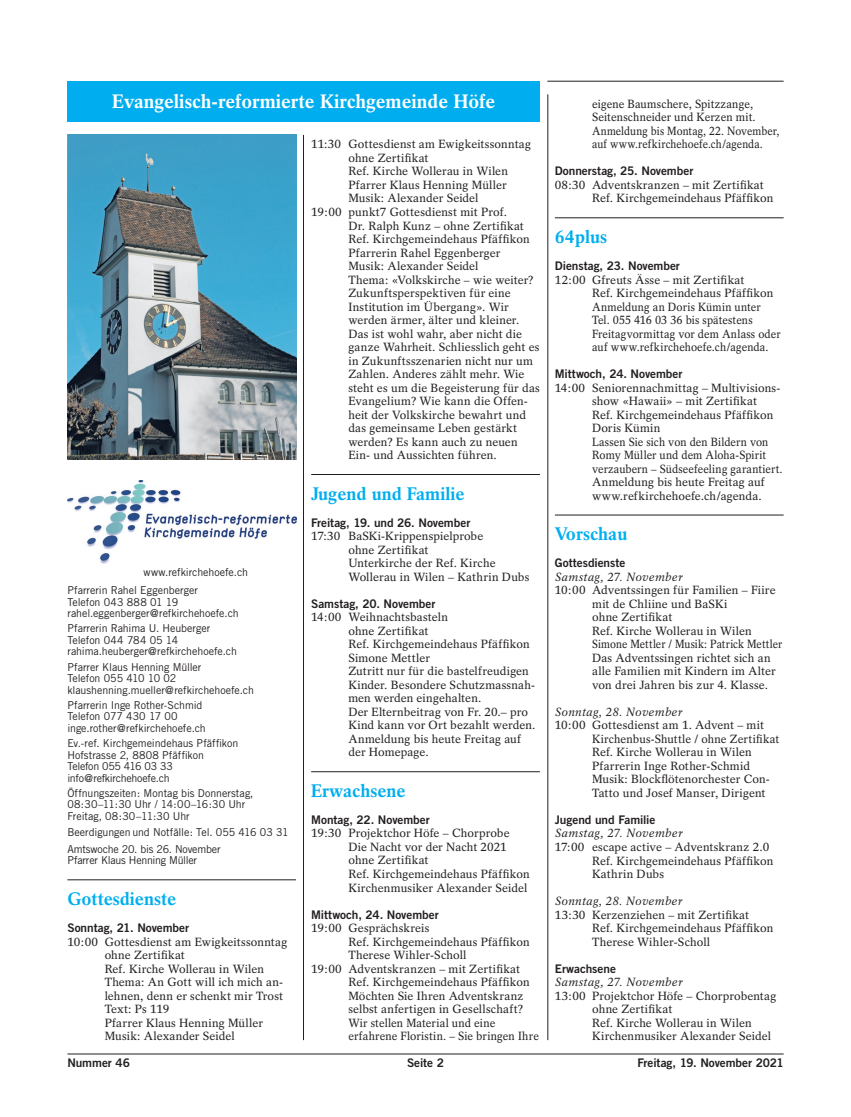
<style>
.page{position:relative;width:851px;height:1117px;background:#fff}
.page>*{position:absolute;margin:0;border:0;box-sizing:border-box;transform-origin:0 0}
.t1{font:700 19.38px "Rotation";color:#fff}
.t2{font:700 18.12px "Rotation";color:#00aeef}
.t3{font:11.88px/13.5px "Rotation";letter-spacing:.01em;color:#231f20}
.t4{font:11.88px "Trade Gothic Bold Two";letter-spacing:-.005em;color:#231f20}
.t5{font:11.88px/13.5px "Rotation";letter-spacing:.01em;color:#231f20;scale:.95 1}
.t6{font:italic 11.88px "Rotation";letter-spacing:.02em;color:#231f20}
.t7{font:10.88px/11.5px "Trade Gothic";letter-spacing:-.005em;color:#231f20}
</style>
<div class="page">
<hr style="left:67px;top:1053px;width:716px;height:1px;background:#231f20">
<hr style="left:311px;top:474px;width:229px;height:1px;background:#231f20">
<hr style="left:311px;top:771px;width:229px;height:1px;background:#231f20">
<hr style="left:67px;top:879px;width:229px;height:1px;background:#231f20">
<hr style="left:303px;top:135px;width:1px;height:904px;background:#231f20">
<hr style="left:547px;top:94px;width:1px;height:945px;background:#231f20">
<div style="left:67px;top:81px;width:472px;height:40px;background:#00aeef"></div>
<img style="left:67px;top:135px;width:229px;height:324px">
<img style="left:67px;top:480px;width:229px;height:83px">
<hr style="left:547px;top:81px;width:236px;height:1px;background:#231f20">
<hr style="left:554px;top:217px;width:229px;height:1px;background:#231f20">
<hr style="left:554px;top:514px;width:229px;height:1px;background:#231f20">
<h1 class="t1" style="left:112px;top:90px;width:384px">Evangelisch-reformierte Kirchgemeinde Höfe</h1>
<p class="t7" style="left:67px;top:562px;width:182px;line-height:18.2px;text-indent:76px">www.refkirchehoefe.ch<br>Pfarrerin Rahel Eggenberger</p>
<p class="t7" style="left:67px;top:595px;width:173px">Telefon 043 888 01 19 rahel.eggenberger@refkirchehoefe.ch</p>
<p class="t7" style="left:67px;top:622px;width:171px">Pfarrerin Rahima U. Heuberger<br>Telefon 044 784 05 14 rahima.heuberger@refkirchehoefe.ch</p>
<p class="t7" style="left:67px;top:660px;width:188px">Pfarrer Klaus Henning Müller<br>Telefon 055 410 10 02 klaushenning.mueller@refkirchehoefe.ch</p>
<p class="t7" style="left:67px;top:698px;width:140px">Pfarrerin Inge Rother-Schmid<br>Telefon 077 430 17 00 inge.rother@refkirchehoefe.ch</p>
<p class="t7" style="left:67px;top:737px;width:172px">Ev.-ref. Kirchgemeindehaus Pfäffikon<br>Hofstrasse 2, 8808 Pfäffikon<br>Telefon 055 416 03 33 info@refkirchehoefe.ch</p>
<p class="t7" style="left:67px;top:786px;width:187px">Öffnungszeiten: Montag bis Donnerstag,<br>08:30–11:30 Uhr / 14:00–16:30 Uhr<br>Freitag, 08:30–11:30 Uhr</p>
<p class="t7" style="left:67px;top:824px;width:223px;line-height:16.5px">Beerdigungenund Notfälle: Tel. 055 416 03 31<br>Amtswoche 20. bis 26. November</p>
<p class="t7" style="left:67px;top:854px;width:131px">Pfarrer Klaus Henning Müller</p>
<h2 class="t2" style="left:67px;top:887px;width:110px">Gottesdienste</h2>
<p class="t4" style="left:67px;top:920px;width:123px">Sonntag, 21. November</p>
<p class="t3" style="left:105px;top:934px;width:184px;text-indent:-37px">10:00 Gottesdienst am Ewigkeitssonntag ohne Zertifikat<br>Ref. Kirche Wollerau in Wilen<br>Thema: An Gott will ich mich an&shy;lehnen, denn er schenkt mir Trost<br>Text: Ps 119<br>Pfarrer Klaus Henning Müller<br>Musik: Alexander Seidel</p>
<p class="t3" style="left:311px;top:138px;width:221px">11:30 Gottesdienst am Ewigkeitssonntag</p>
<p class="t3" style="left:348px;top:151px;width:82px">ohne Zertifikat</p>
<p class="t3" style="left:348px;top:165px;width:161px">Ref. Kirche Wollerau in Wilen</p>
<p class="t3" style="left:348px;top:178px;width:160px">Pfarrer Klaus Henning Müller</p>
<p class="t3" style="left:348px;top:192px;width:132px">Musik: Alexander Seidel</p>
<p class="t3" style="left:311px;top:205px;width:197px">19:00 punkt7 Gottesdienst mit Prof.</p>
<p class="t3" style="left:348px;top:219px;width:177px">Dr. Ralph Kunz – ohne Zertifikat</p>
<p class="t3" style="left:348px;top:232px;width:183px">Ref. Kirchgemeindehaus Pfäffikon</p>
<p class="t3" style="left:348px;top:246px;width:153px">Pfarrerin Rahel Eggenberger</p>
<p class="t3" style="left:348px;top:259px;width:132px">Musik: Alexander Seidel</p>
<p class="t3" style="left:348px;top:273px;width:187px">Thema: «Volkskirche – wie weiter?</p>
<p class="t3" style="left:348px;top:286px;width:164px">Zukunftsperspektiven für eine</p>
<p class="t3" style="left:348px;top:300px;width:162px">Institution im Übergang». Wir</p>
<p class="t3" style="left:348px;top:313px;width:172px">werden ärmer, älter und kleiner.</p>
<p class="t3" style="left:348px;top:327px;width:175px">Das ist wohl wahr, aber nicht die</p>
<p class="t3" style="left:348px;top:340px;width:192px">ganze Wahrheit. Schliesslich geht es</p>
<p class="t3" style="left:348px;top:354px;width:186px">in Zukunftsszenarien nicht nur um</p>
<p class="t3" style="left:348px;top:367px;width:177px">Zahlen. Anderes zählt mehr. Wie</p>
<p class="t3" style="left:348px;top:381px;width:193px">steht es um die Begeisterung für das</p>
<p class="t3" style="left:348px;top:394px;width:181px">Evangelium? Wie kann die Offen-</p>
<p class="t3" style="left:348px;top:408px;width:179px">heit der Volkskirche bewahrt und</p>
<p class="t3" style="left:348px;top:421px;width:170px">das gemeinsame Leben gestärkt</p>
<p class="t3" style="left:348px;top:435px;width:171px">werden? Es kann auch zu neuen</p>
<p class="t3" style="left:348px;top:448px;width:150px">Ein- und Aussichten führen.</p>
<h2 class="t2" style="left:311px;top:482px;width:155px">Jugend und Familie</h2>
<p class="t4" style="left:311px;top:515px;width:161px">Freitag, 19. und 26. November</p>
<p class="t3" style="left:348px;top:529px;width:182px;text-indent:-37px">17:30 BaSKi-Krippenspielprobe<br>ohne Zertifikat<br>Unterkirche der Ref. Kirche<br>Wollerau in Wilen – Kathrin Dubs</p>
<p class="t4" style="left:311px;top:596px;width:126px">Samstag, 20. November</p>
<p class="t3" style="left:348px;top:610px;width:188px;text-indent:-37px">14:00 Weihnachtsbasteln<br>ohne Zertifikat<br>Ref. Kirchgemeindehaus Pfäffikon<br>Simone Mettler<br>Zutritt nur für die bastelfreudigen<br>Kinder. Besondere Schutzmassnah&shy;men werden eingehalten.<br>Der Elternbeitrag von Fr. 20.– pro<br>Kind kann vor Ort bezahlt werden.<br>Anmeldung bis heute Freitag auf der Homepage.</p>
<h2 class="t2" style="left:311px;top:779px;width:96px">Erwachsene</h2>
<p class="t4" style="left:311px;top:812px;width:120px">Montag, 22. November</p>
<p class="t3" style="left:348px;top:826px;width:183px;text-indent:-37px">19:30 Projektchor Höfe – Chorprobe<br>Die Nacht vor der Nacht 2021 ohne Zertifikat<br>Ref. Kirchgemeindehaus Pfäffikon<br>Kirchenmusiker Alexander Seidel</p>
<p class="t4" style="left:311px;top:906px;width:129px">Mittwoch, 24. November</p>
<p class="t3" style="left:311px;top:921px;width:120px">19:00 Gesprächskreis</p>
<p class="t3" style="left:348px;top:934px;width:183px">Ref. Kirchgemeindehaus Pfäffikon</p>
<p class="t3" style="left:348px;top:948px;width:120px">Therese Wihler-Scholl</p>
<p class="t3" style="left:311px;top:961px;width:210px">19:00 Adventskranzen – mit Zertifikat</p>
<p class="t3" style="left:348px;top:975px;width:183px">Ref. Kirchgemeindehaus Pfäffikon</p>
<p class="t3" style="left:348px;top:988px;width:177px">Möchten Sie Ihren Adventskranz</p>
<p class="t3" style="left:348px;top:1002px;width:176px">selbst anfertigen in Gesellschaft?</p>
<p class="t5" style="left:348px;top:1015px;width:156px">Wir stellen Material und eine</p>
<p class="t5" style="left:348px;top:1029px;width:202px">erfahrene Floristin. – Sie bringen Ihre</p>
<p class="t5" style="left:592px;top:97px;width:199px">eigene Baumschere, Spitzzange, Seitenschneider und Kerzen mit.<br>Anmeldung bis Montag, 22. November, auf www.refkirchehoefe.ch/agenda.</p>
<p class="t4" style="left:554px;top:164px;width:140px">Donnerstag, 25. November</p>
<p class="t3" style="left:592px;top:178px;width:183px;text-indent:-37px">08:30 Adventskranzen – mit Zertifikat<br>Ref. Kirchgemeindehaus Pfäffikon</p>
<h2 class="t2" style="left:554px;top:226px;width:54px">64plus</h2>
<p class="t4" style="left:554px;top:258px;width:126px">Dienstag, 23. November</p>
<p class="t3" style="left:592px;top:273px;width:190px;text-indent:-37px">12:00 Gfreuts Ässe – mit Zertifikat<br>Ref. Kirchgemeindehaus Pfäffikon Anmeldung an Doris Kümin unter Tel. 055 416 03 36 bis spätestens Freitagvormittag vor dem Anlass oder auf www.refkirchehoefe.ch/agenda.</p>
<p class="t4" style="left:554px;top:366px;width:129px">Mittwoch, 24. November</p>
<p class="t3" style="left:592px;top:381px;width:192px;text-indent:-37px">14:00 Seniorennachmittag – Multivisions&shy;show «Hawaii» – mit Zertifikat<br>Ref. Kirchgemeindehaus Pfäffikon<br>Doris Kümin<br>Lassen Sie sich von den Bildern von<br>Romy Müller und dem Aloha-Spirit verzaubern – Südseefeeling garantiert.<br>Anmeldung bis heute Freitag auf www.refkirchehoefe.ch/agenda.</p>
<h2 class="t2" style="left:554px;top:523px;width:74px">Vorschau</h2>
<p class="t4" style="left:554px;top:555px;width:72px">Gottesdienste</p>
<p class="t6" style="left:554px;top:569px;width:129px">Samstag, 27. November</p>
<p class="t3" style="left:592px;top:583px;width:191px;text-indent:-37px">10:00 Adventssingen für Familien – Fiire mit de Chliine und BaSKi<br>ohne Zertifikat<br>Ref. Kirche Wollerau in Wilen<br>Simone Mettler / Musik: Patrick Mettler<br>Das Adventssingen richtet sich an alle Familien mit Kindern im Alter von drei Jahren bis zur 4. Klasse.</p>
<p class="t6" style="left:554px;top:704px;width:129px">Sonntag, 28. November</p>
<p class="t3" style="left:592px;top:718px;width:188px;text-indent:-37px">10:00 Gottesdienst am 1. Advent – mit Kirchenbus-Shuttle / ohne Zertifikat Ref. Kirche Wollerau in Wilen Pfarrerin Inge Rother-Schmid Musik: Blockflötenorchester Con-Tatto und Josef Manser, Dirigent</p>
<p class="t4" style="left:554px;top:812px;width:102px">Jugend und Familie</p>
<p class="t6" style="left:554px;top:826px;width:129px">Samstag, 27. November</p>
<p class="t3" style="left:592px;top:840px;width:183px;text-indent:-37px">17:00 escape active – Adventskranz 2.0<br>Ref. Kirchgemeindehaus Pfäffikon<br>Kathrin Dubs</p>
<p class="t6" style="left:554px;top:894px;width:129px">Sonntag, 28. November</p>
<p class="t3" style="left:592px;top:907px;width:183px;text-indent:-37px">13:30 Kerzenziehen – mit Zertifikat<br>Ref. Kirchgemeindehaus Pfäffikon<br>Therese Wihler-Scholl</p>
<p class="t4" style="left:554px;top:960px;width:63px">Erwachsene</p>
<p class="t6" style="left:554px;top:975px;width:129px">Samstag, 27. November</p>
<p class="t3" style="left:592px;top:988px;width:186px;text-indent:-37px">13:00 Projektchor Höfe – Chorprobentag ohne Zertifikat<br>Ref. Kirche Wollerau in Wilen<br>Kirchenmusiker Alexander Seidel</p>
<p class="t4" style="left:67px;top:1055px;width:64px">Nummer 46</p>
<p class="t4" style="left:407px;top:1055px;width:38px">Seite 2</p>
<p class="t4" style="left:637px;top:1055px;width:148px">Freitag, 19. November 2021</p>
</div>
